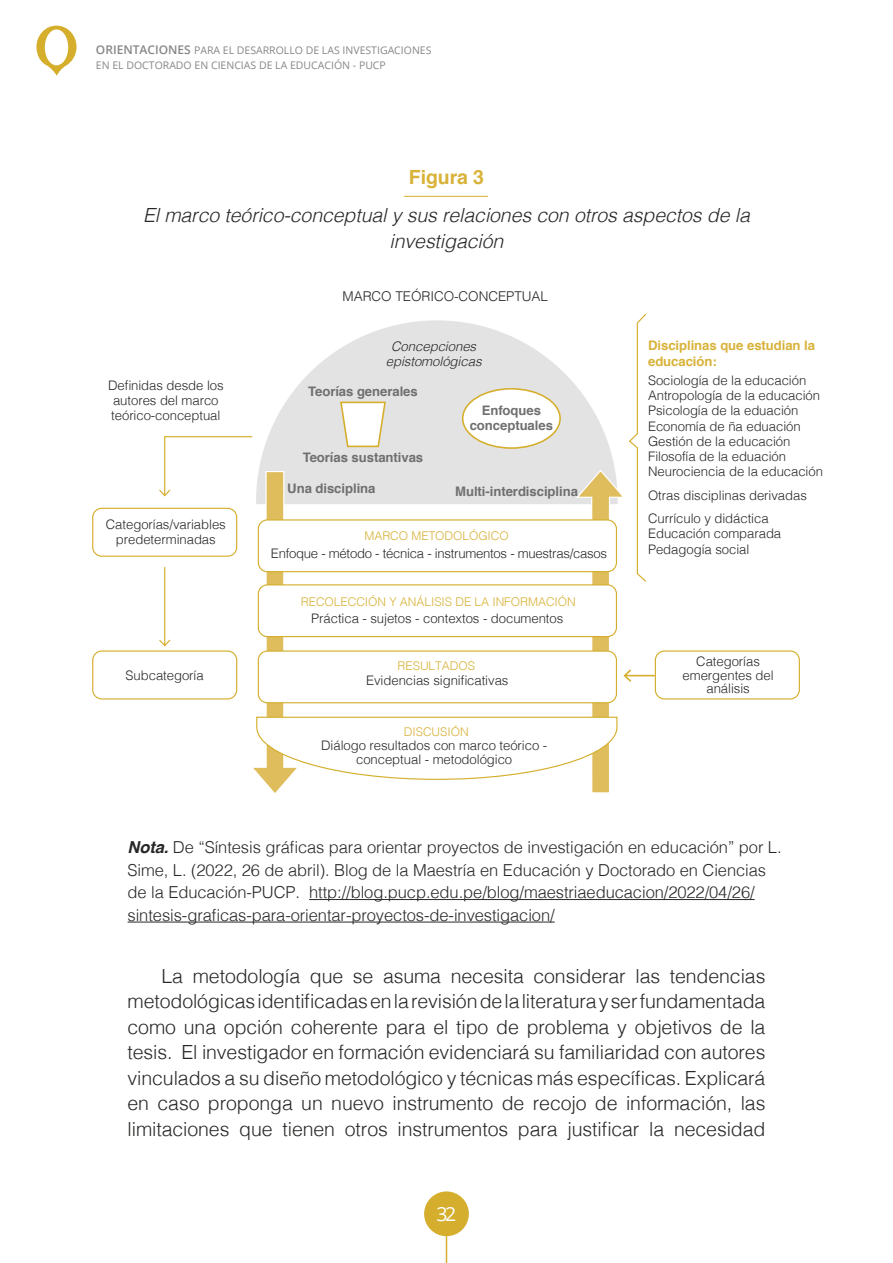
<style>
.page{position:relative;width:893px;height:1263px;background:#fff}
.page>*{position:absolute;margin:0;border:0;box-sizing:border-box;transform-origin:0 0}
.t1{font:300 19.5px/25.5px "Helvetica";letter-spacing:-.005em;color:#282827;text-align:justify}
.t2{font:italic 300 19.5px/25.5px "Helvetica";letter-spacing:-.005em;color:#282827;text-align:center}
.t3{font:700 19.5px "Helvetica";letter-spacing:-.005em;color:#d8b239}
.t4{font:19.5px "Open Sans";color:#fff}
.t5{font:300 16.5px/22.5px "Helvetica";letter-spacing:-.005em;color:#282827}
.t6{font:300 13.5px "Helvetica";letter-spacing:-.005em;color:#282827}
.t7{font:300 13.2px/15.1px "Helvetica";letter-spacing:-.005em;color:#282827}
.t8{font:700 13.2px/15.1px "Helvetica";letter-spacing:-.005em;color:#706f6f;text-align:center}
.t9{font:700 13.2px/15.1px "Helvetica";letter-spacing:-.005em;color:#d8b239}
.t10{font:italic 300 13.2px/15.1px "Helvetica";letter-spacing:-.005em;color:#282827;text-align:center}
.t11{font:300 12px "Helvetica";letter-spacing:-.005em;color:#d8b239}
.t12{font:10.5px/15px "Open Sans";color:#878787}
.s1{font-weight:600;font-size:12px}
.s2{font-weight:700;font-style:italic}
</style>
<div class="page">
<div style="left:424px;top:1191px;width:45px;height:45px;background:#d4ae2c;border-radius:50%"></div>
<svg style="left:446px;top:1236px;width:1px;height:27px"></svg>
<svg style="left:36px;top:26px;width:41px;height:50px"></svg>
<hr style="left:404px;top:196px;width:84px;height:1px;background:#d5ae2c">
<div style="left:92px;top:508px;width:145px;height:49px;border:1px solid #d5ae2c;border-radius:9px"></div>
<div style="left:92px;top:650px;width:145px;height:49px;border:1px solid #d5ae2c;border-radius:9px"></div>
<div style="left:655px;top:650px;width:145px;height:49px;border:1px solid #d5ae2c;border-radius:9px"></div>
<hr style="left:625px;top:675px;width:30px;height:1px;background:#d5ae2c">
<svg style="left:158px;top:313px;width:489px;height:480px"></svg>
<hr style="left:309px;top:899px;width:446px;height:1px;background:#282827">
<hr style="left:128px;top:922px;width:427px;height:1px;background:#282827">
<p class="t12" style="left:96px;top:42px;width:337px"><span class="s1">ORIENTACIONES</span> PARA EL DESARROLLO DE LAS INVESTIGACIONES<br>EN EL DOCTORADO EN CIENCIAS DE LA EDUCACIÓN - PUCP</p>
<h1 class="t3" style="left:409px;top:161px;width:77px">Figura 3</h1>
<h1 class="t2" style="left:143px;top:201px;width:608px">El marco teórico-conceptual y sus relaciones con otros aspectos de la investigación</h1>
<p class="t7" style="left:108px;top:377px;width:117px">Definidas desde los autores del marco teórico-conceptual</p>
<p class="t7" style="left:106px;top:516px;width:121px;text-align:center">Categorías/variables predeterminadas</p>
<p class="t7" style="left:126px;top:666px;width:80px">Subcategoría</p>
<p class="t6" style="left:343px;top:284px;width:207px">MARCO TEÓRICO-CONCEPTUAL</p>
<p class="t10" style="left:386px;top:337px;width:97px">Concepciones epistomológicas</p>
<p class="t8" style="left:308px;top:384px;width:111px">Teorías generales</p>
<p class="t8" style="left:470px;top:402px;width:85px">Enfoques conceptuales</p>
<p class="t8" style="left:303px;top:449px;width:122px">Teorías sustantivas</p>
<p class="t8" style="left:287px;top:481px;width:90px">Una disciplina</p>
<p class="t8" style="left:455px;top:484px;width:124px">Multi-interdisciplina</p>
<p class="t11" style="left:364px;top:525px;width:146px">MARCO METODOLÓGICO</p>
<p class="t7" style="left:271px;top:545px;width:338px">Enfoque - método - técnica - instrumentos - muestras/casos</p>
<p class="t11" style="left:301px;top:592px;width:277px">RECOLECCIÓN Y ANÁLISIS DE LA INFORMACIÓN</p>
<p class="t7" style="left:311px;top:609px;width:254px">Práctica - sujetos - contextos - documentos</p>
<p class="t11" style="left:398px;top:656px;width:79px">RESULTADOS</p>
<p class="t7" style="left:366px;top:671px;width:144px">Evidencias significativas</p>
<p class="t11" style="left:404px;top:722px;width:66px">DISCUSIÓN</p>
<p class="t7" style="left:321px;top:737px;width:228px;line-height:14px;text-align:center">Diálogo resultados con marco teórico - conceptual - metodológico</p>
<p class="t9" style="left:648px;top:338px;width:168px">Disciplinas que estudian la educación:</p>
<p class="t7" style="left:648px;top:372px;width:176px">Sociología de la educación<br>Antropología de la educación<br>Psicología de la eduación<br>Economía de ña eduación<br>Gestión de la educación<br>Filosofía de la eduación<br>Neurociencia de la educación</p>
<p class="t7" style="left:648px;top:482px;width:160px;line-height:23.7px">Otras disciplinas derivadas<br>Currículo y didáctica</p>
<p class="t7" style="left:648px;top:525px;width:135px">Educación comparada<br>Pedagogía social</p>
<p class="t7" style="left:682px;top:653px;width:93px;line-height:14px;text-align:center">Categorías emergentes del análisis</p>
<p class="t5" style="left:128px;top:835px;width:655px"><span class="s2">Nota.</span> De “Síntesis gráficas para orientar proyectos de investigación en educación” por L.<br>Sime, L. (2022, 26 de abril). Blog de la Maestría en Educación y Doctorado en Ciencias de la Educación-PUCP. http://blog.pucp.edu.pe/blog/maestriaeducacion/2022/04/26/ sintesis-graficas-para-orientar-proyectos-de-investigacion/</p>
<p class="t1" style="left:128px;top:961px;width:639px;text-indent:34px">La metodología que se asuma necesita considerar las tendencias metodológicas identificadas en la revisión de la literatura y ser fundamentada como una opción coherente para el tipo de problema y objetivos de la tesis. El investigador en formación evidenciará su familiaridad con autores vinculados a su diseño metodológico y técnicas más específicas. Explicará en caso proponga un nuevo instrumento de recojo de información, las limitaciones que tienen otros instrumentos para justificar la necesidad</p>
<h1 class="t4" style="left:437px;top:1200px;width:21px">32</h1>
</div>
